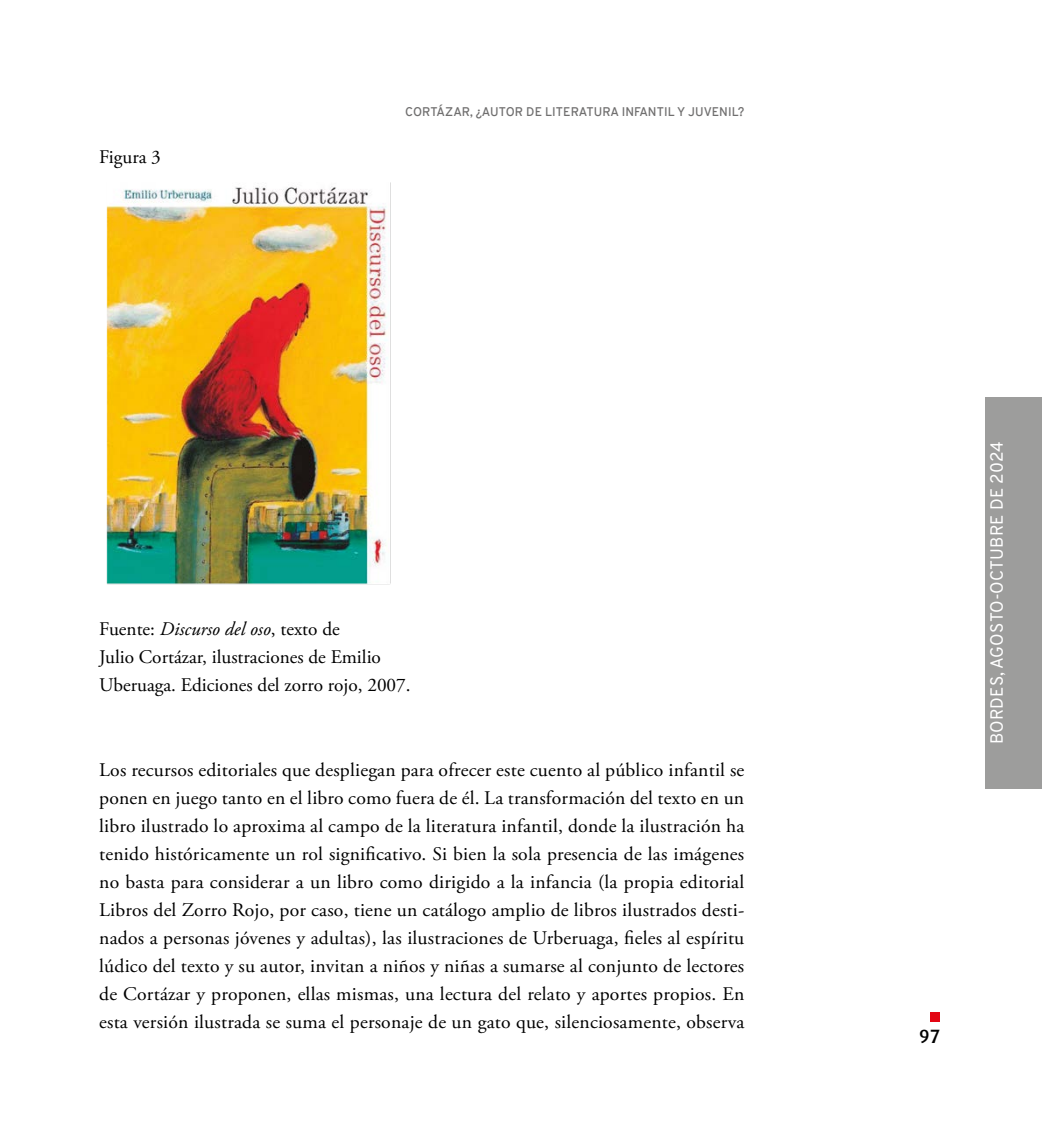
<style>
.page{position:relative;width:1042px;height:1141px;background:#fff}
.page>*{position:absolute;margin:0;border:0;box-sizing:border-box;transform-origin:0 0}
.t1{font:19.25px/28px "Adobe Garamond Pro";color:#000}
.t2{font:500 19.25px "Dax";color:#000}
.t3{font:17.15px "Overpass";letter-spacing:.01em;color:#fff}
.t4{font:600 12.25px "Overpass";letter-spacing:.01em;color:#706f6f}
.s1{font-style:italic}
</style>
<div class="page">
<div style="left:930px;top:1012px;width:10px;height:10px;background:#e30613"></div>
<div style="left:985px;top:397px;width:57px;height:392px;background:#9d9d9c"></div>
<img style="left:106px;top:182px;width:285px;height:403px">
<p class="t1" style="left:99px;top:143px;width:63px">Figura 3</p>
<p class="t4" style="left:405px;top:103px;width:341px">CORTÁZAR, ¿AUTOR DE LITERATURA INFANTIL Y JUVENIL?</p>
<p class="t1" style="left:99px;top:615px;width:313px">Fuente: <span class="s1">Discurso del oso</span>, texto de<br>Julio Cortázar, ilustraciones de Emilio<br>Uberuaga. Ediciones del zorro rojo, 2007.</p>
<p class="t1" style="left:99px;top:757px;width:646px;text-align:justify">Los recursos editoriales que despliegan para ofrecer este cuento al público infantil se ponen en juego tanto en el libro como fuera de él. La transformación del texto en un libro ilustrado lo aproxima al campo de la literatura infantil, donde la ilustración ha tenido históricamente un rol significativo. Si bien la sola presencia de las imágenes no basta para considerar a un libro como dirigido a la infancia (la propia editorial Libros del Zorro Rojo, por caso, tiene un catálogo amplio de libros ilustrados desti&shy;nados a personas jóvenes y adultas), las ilustraciones de Urberuaga, fieles al espíritu lúdico del texto y su autor, invitan a niños y niñas a sumarse al conjunto de lectores de Cortázar y proponen, ellas mismas, una lectura del relato y aportes propios. En esta versión ilustrada se suma el personaje de un gato que, silenciosamente, observa</p>
<p class="t3" style="left:984px;top:744px;width:304px;rotate:-90deg">BORDES, AGOSTO-OCTUBRE DE 2024</p>
<p class="t2" style="left:919px;top:1025px;width:23px">97</p>
</div>
